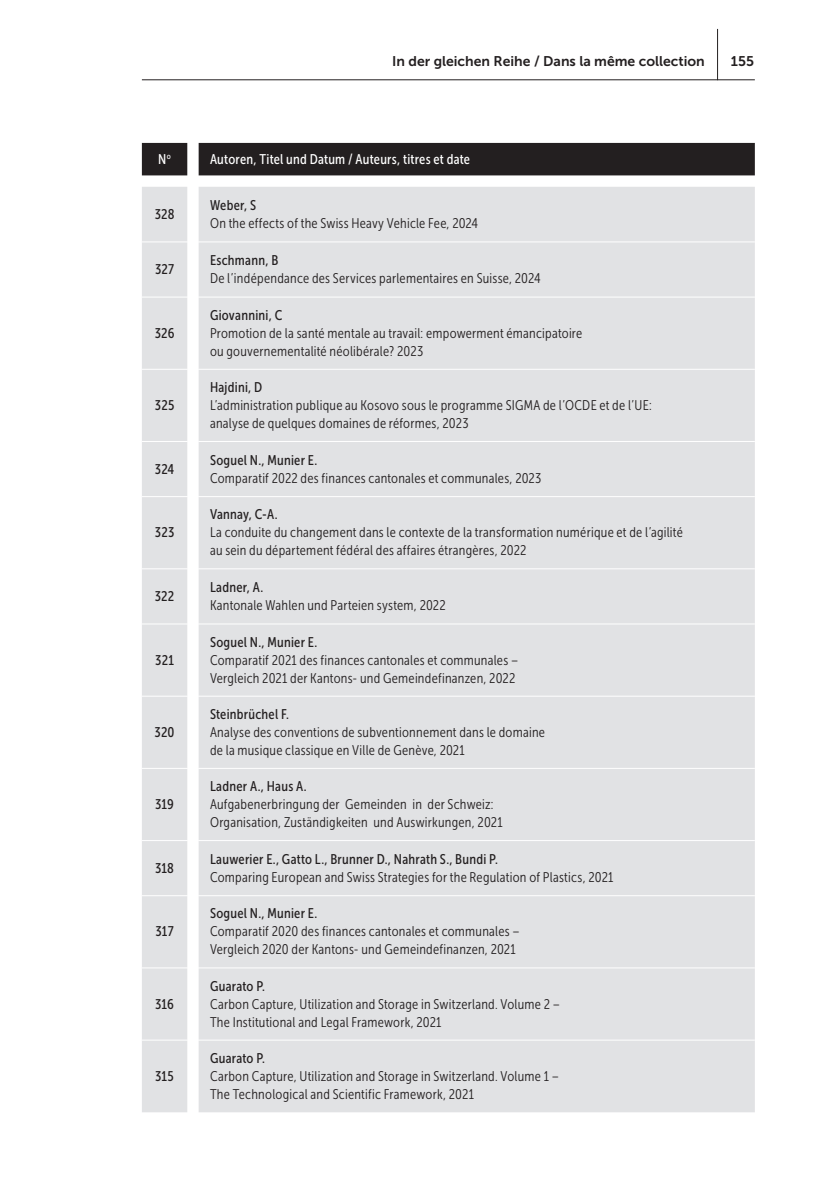
<style>
.page{position:relative;width:840px;height:1191px;background:#fff}
.page>*{position:absolute;margin:0;border:0;box-sizing:border-box;transform-origin:0 0}
.t1{font:14px/18px "Museo Sans Cond 300";letter-spacing:.02em;color:#231f20}
.t2{font:14px "Museo Sans Cond 500";letter-spacing:.02em;color:#231f20}
.t3{font:14px "Museo Sans Cond 500";letter-spacing:.015em;color:#fff}
.t4{font:14px "Museo Sans 700";color:#231f20}
</style>
<div class="page">
<hr style="left:142px;top:79px;width:612px;height:1px;background:#231f20">
<hr style="left:716px;top:29px;width:1px;height:51px;background:#231f20">
<div style="left:142px;top:143px;width:612px;height:32px;background:#231f20"></div>
<div style="left:142px;top:187px;width:612px;height:925px;background:#e1e2e4"></div>
<hr style="left:142px;top:241px;width:45px;height:1px;background:#fff">
<hr style="left:198px;top:241px;width:556px;height:1px;background:#fff">
<hr style="left:142px;top:296px;width:45px;height:1px;background:#fff">
<hr style="left:198px;top:296px;width:556px;height:1px;background:#fff">
<hr style="left:142px;top:369px;width:45px;height:1px;background:#fff">
<hr style="left:198px;top:369px;width:556px;height:1px;background:#fff">
<hr style="left:142px;top:441px;width:45px;height:1px;background:#fff">
<hr style="left:198px;top:441px;width:556px;height:1px;background:#fff">
<hr style="left:142px;top:496px;width:45px;height:1px;background:#fff">
<hr style="left:198px;top:496px;width:556px;height:1px;background:#fff">
<hr style="left:142px;top:568px;width:45px;height:1px;background:#fff">
<hr style="left:198px;top:568px;width:556px;height:1px;background:#fff">
<hr style="left:142px;top:623px;width:45px;height:1px;background:#fff">
<hr style="left:198px;top:623px;width:556px;height:1px;background:#fff">
<hr style="left:142px;top:695px;width:45px;height:1px;background:#fff">
<hr style="left:198px;top:695px;width:556px;height:1px;background:#fff">
<hr style="left:142px;top:768px;width:45px;height:1px;background:#fff">
<hr style="left:198px;top:768px;width:556px;height:1px;background:#fff">
<hr style="left:142px;top:840px;width:45px;height:1px;background:#fff">
<hr style="left:198px;top:840px;width:556px;height:1px;background:#fff">
<hr style="left:142px;top:895px;width:45px;height:1px;background:#fff">
<hr style="left:198px;top:895px;width:556px;height:1px;background:#fff">
<hr style="left:142px;top:967px;width:45px;height:1px;background:#fff">
<hr style="left:198px;top:967px;width:556px;height:1px;background:#fff">
<hr style="left:142px;top:1039px;width:45px;height:1px;background:#fff">
<hr style="left:198px;top:1039px;width:556px;height:1px;background:#fff">
<p class="t4" style="left:392px;top:53px;width:314px">In der gleichen Reihe / Dans la même collection</p>
<p class="t4" style="left:730px;top:53px;width:25px">155</p>
<p class="t3" style="left:158px;top:151px;width:14px">N<sup>o</sup></p>
<p class="t3" style="left:210px;top:151px;width:261px">Autoren, Titel und Datum / Auteurs, titres et date</p>
<p class="t2" style="left:155px;top:206px;width:21px">328</p>
<p class="t2" style="left:155px;top:261px;width:20px">327</p>
<p class="t2" style="left:155px;top:325px;width:21px">326</p>
<p class="t2" style="left:155px;top:397px;width:21px">325</p>
<p class="t2" style="left:155px;top:461px;width:21px">324</p>
<p class="t2" style="left:155px;top:525px;width:21px">323</p>
<p class="t2" style="left:155px;top:588px;width:21px">322</p>
<p class="t2" style="left:155px;top:652px;width:20px">321</p>
<p class="t2" style="left:154px;top:724px;width:21px">320</p>
<p class="t2" style="left:155px;top:796px;width:20px">319</p>
<p class="t2" style="left:155px;top:860px;width:20px">318</p>
<p class="t2" style="left:155px;top:924px;width:20px">317</p>
<p class="t2" style="left:155px;top:996px;width:20px">316</p>
<p class="t2" style="left:155px;top:1068px;width:20px">315</p>
<p class="t2" style="left:210px;top:197px;width:48px">Weber, S</p>
<p class="t1" style="left:210px;top:214px;width:269px">On the effects of the Swiss Heavy Vehicle Fee, 2024</p>
<p class="t2" style="left:210px;top:252px;width:70px">Eschmann, B</p>
<p class="t1" style="left:210px;top:269px;width:332px">De l’indépendance des Services parlementaires en Suisse, 2024</p>
<p class="t2" style="left:210px;top:307px;width:74px">Giovannini, C</p>
<p class="t1" style="left:210px;top:324px;width:373px">Promotion de la santé mentale au travail : empowerment émancipatoire ou gouvernementalité néolibérale ? 2023</p>
<p class="t2" style="left:210px;top:379px;width:54px">Hajdini, D</p>
<p class="t1" style="left:210px;top:396px;width:443px">L’administration publique au Kosovo sous le programme SIGMA de l’OCDE et de l’UE : analyse de quelques domaines de réformes, 2023</p>
<p class="t2" style="left:210px;top:452px;width:109px">Soguel N., Munier E.</p>
<p class="t1" style="left:210px;top:469px;width:333px">Comparatif 2022 des finances cantonales et communales, 2023</p>
<p class="t2" style="left:210px;top:507px;width:69px">Vannay, C-A.</p>
<p class="t1" style="left:210px;top:523px;width:474px">La conduite du changement dans le contexte de la transformation numérique et de l’agilité au sein du département fédéral des affaires étrangères, 2022</p>
<p class="t2" style="left:210px;top:579px;width:55px">Ladner, A.</p>
<p class="t1" style="left:210px;top:596px;width:237px">Kantonale Wahlen und Parteien system, 2022</p>
<p class="t2" style="left:210px;top:634px;width:109px">Soguel N., Munier E.</p>
<p class="t1" style="left:210px;top:651px;width:309px">Comparatif 2021 des finances cantonales et communales –<br>Vergleich 2021 der Kantons- und Gemeindefinanzen, 2022</p>
<p class="t2" style="left:210px;top:706px;width:80px">Steinbrüchel F.</p>
<p class="t1" style="left:210px;top:723px;width:336px">Analyse des conventions de subventionnement dans le domaine de la musique classique en Ville de Genève, 2021</p>
<p class="t2" style="left:210px;top:778px;width:98px">Ladner A., Haus A.</p>
<p class="t1" style="left:210px;top:795px;width:294px">Aufgabenerbringung der Gemeinden in der Schweiz :<br>Organisation, Zuständigkeiten und Auswirkungen, 2021</p>
<p class="t2" style="left:210px;top:851px;width:289px">Lauwerier E., Gatto L., Brunner D., Nahrath S., Bundi P.</p>
<p class="t1" style="left:210px;top:868px;width:405px">Comparing European and Swiss Strategies for the Regulation of Plastics, 2021</p>
<p class="t2" style="left:210px;top:906px;width:109px">Soguel N., Munier E.</p>
<p class="t1" style="left:210px;top:922px;width:311px">Comparatif 2020 des finances cantonales et communales –<br>Vergleich 2020 der Kantons- und Gemeindefinanzen, 2021</p>
<p class="t2" style="left:210px;top:978px;width:56px">Guarato P.</p>
<p class="t1" style="left:210px;top:995px;width:351px">Carbon Capture, Utilization and Storage in Switzerland. Volume 2 –<br>The Institutional and Legal Framework, 2021</p>
<p class="t2" style="left:210px;top:1050px;width:56px">Guarato P.</p>
<p class="t1" style="left:210px;top:1067px;width:350px">Carbon Capture, Utilization and Storage in Switzerland. Volume 1 –<br>The Technological and Scientific Framework, 2021</p>
</div>
